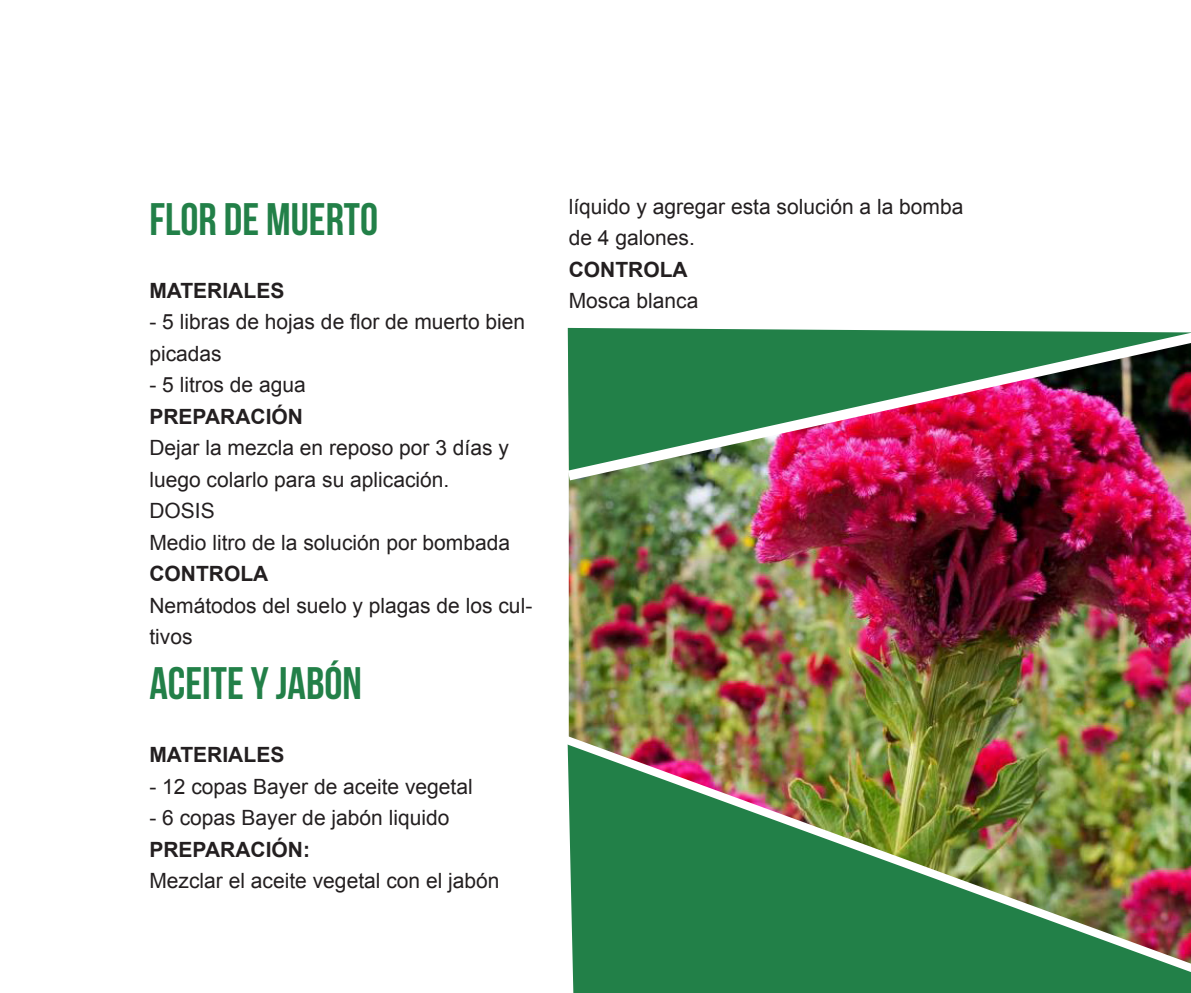
<style>
.page{position:relative;width:1191px;height:993px;background:#fff}
.page>*{position:absolute;margin:0;border:0;box-sizing:border-box;transform-origin:0 0}
.t1{font:45.5px "Bebas Neue";color:#228048}
.t2{font:21px/31.5px "Arial";color:#231f20}
.t3{font:700 21px "Arial";color:#231f20}
</style>
<div class="page">
<img style="left:569px;top:487px;width:622px;height:240px">
<img style="left:567px;top:727px;width:624px;height:265px">
<img style="left:567px;top:327px;width:624px;height:160px">
<p class="t1" style="left:149px;top:194px;width:230px">FLOR DE MUERTO</p>
<p class="t3" style="left:149px;top:276px;width:136px">MATERIALES</p>
<p class="t2" style="left:149px;top:306px;width:377px">- 5 libras de hojas de flor de muerto bien picadas</p>
<p class="t2" style="left:149px;top:369px;width:158px">- 5 litros de agua</p>
<p class="t3" style="left:149px;top:402px;width:155px">PREPARACIÓN</p>
<p class="t2" style="left:149px;top:432px;width:361px">Dejar la mezcla en reposo por 3 días y luego colarlo para su aplicación.</p>
<p class="t2" style="left:149px;top:495px;width:67px">DOSIS</p>
<p class="t2" style="left:149px;top:526px;width:362px">Medio litro de la solución por bombada</p>
<p class="t3" style="left:149px;top:559px;width:120px">CONTROLA</p>
<p class="t2" style="left:149px;top:589px;width:384px">Nemátodos del suelo y plagas de los cul&shy;tivos</p>
<p class="t1" style="left:149px;top:658px;width:214px">ACEITE Y JABÓN</p>
<p class="t3" style="left:149px;top:740px;width:136px">MATERIALES</p>
<p class="t2" style="left:149px;top:770px;width:325px">- 12 copas Bayer de aceite vegetal</p>
<p class="t2" style="left:149px;top:801px;width:301px">- 6 copas Bayer de jabón liquido</p>
<p class="t3" style="left:149px;top:835px;width:162px">PREPARACIÓN:</p>
<p class="t2" style="left:149px;top:864px;width:352px">Mezclar el aceite vegetal con el jabón</p>
<p class="t2" style="left:569px;top:191px;width:396px">líquido y agregar esta solución a la bomba de 4 galones.</p>
<p class="t3" style="left:569px;top:255px;width:120px">CONTROLA</p>
<p class="t2" style="left:569px;top:285px;width:131px">Mosca blanca</p>
</div>
